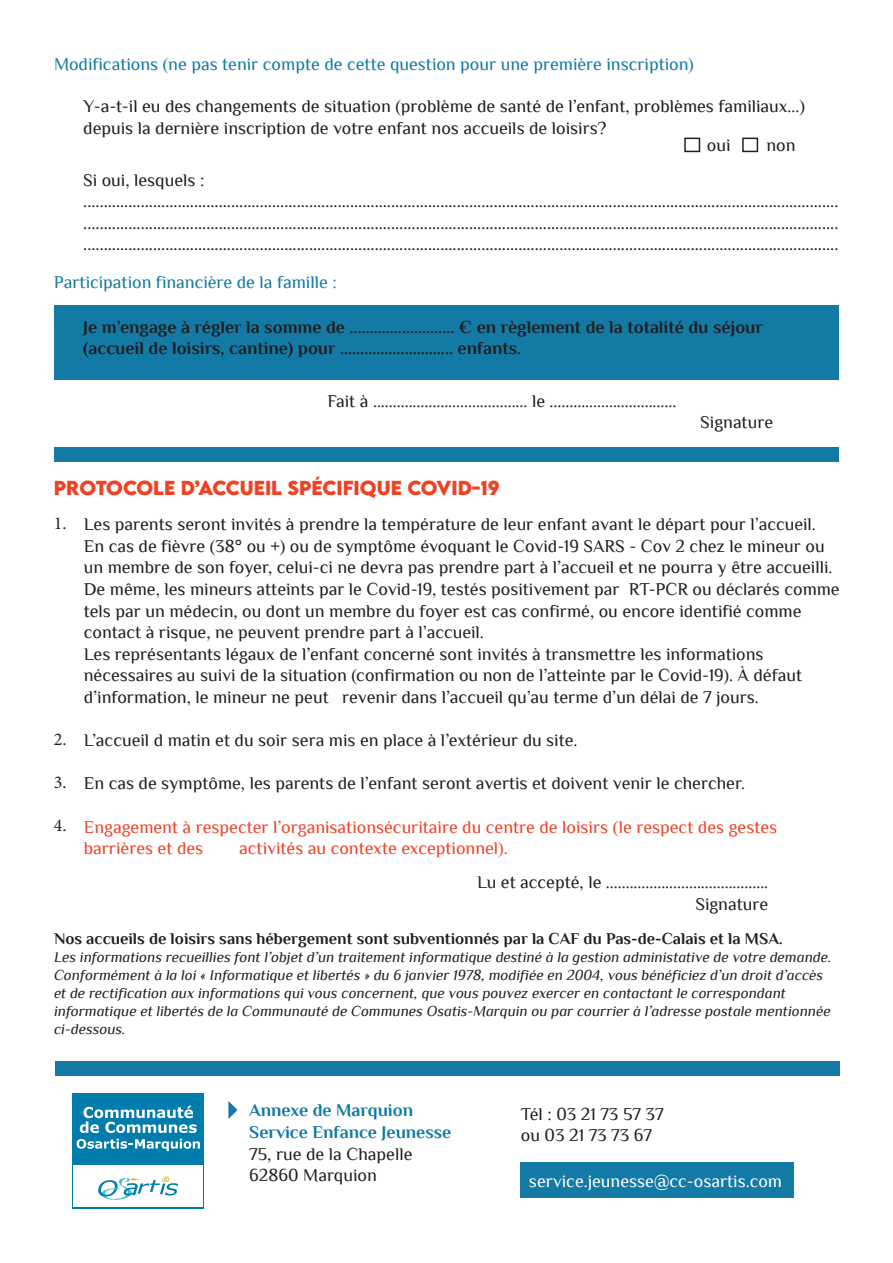
<style>
.page{position:relative;width:893px;height:1263px;background:#fff}
.page>*{position:absolute;margin:0;border:0;box-sizing:border-box;transform-origin:0 0}
.t1{font:18px/21.6px "Philosopher";color:#231f20}
.t2{font:18px/21.6px "Minion Pro";color:#231f20;text-align:justify}
.t3{font:700 18px/21.6px "Philosopher";color:#231f20}
.t4{font:18px/21.6px "Philosopher";color:#ef4227}
.t5{font:18px "Philosopher";color:#137aa6}
.t6{font:700 18px/21.6px "Philosopher";color:#1179a6}
.t7{font:700 18px "LEMONMILK";color:#ef4225}
.t8{font:18px "Philosopher";color:#fff}
.t9{font:700 16.5px "Philosopher";color:#231f20}
.t10{font:italic 15px/18px "Philosopher";color:#231f20}
</style>
<div class="page">
<div style="left:54px;top:305px;width:785px;height:75px;background:#137aa6"></div>
<div style="left:684px;top:138px;width:16px;height:14px;border:2px solid #231f20"></div>
<div style="left:742px;top:138px;width:16px;height:14px;border:2px solid #231f20"></div>
<div style="left:72px;top:1093px;width:132px;height:115px;background:#007dad"></div>
<svg style="left:77px;top:1139px;width:123px;height:12px"></svg>
<svg style="left:80px;top:1106px;width:117px;height:27px"></svg>
<div style="left:74px;top:1165px;width:129px;height:42px;background:#fff"></div>
<svg style="left:98px;top:1174px;width:80px;height:26px"></svg>
<div style="left:54px;top:448px;width:785px;height:14px;background:#137aa6"></div>
<div style="left:55px;top:1061px;width:785px;height:15px;background:#137aa6"></div>
<svg style="left:228px;top:1101px;width:9px;height:18px"></svg>
<div style="left:521px;top:1162px;width:273px;height:35px;background:#137aa6"></div>
<p class="t5" style="left:54px;top:54px;width:641px">Modifications (ne pas tenir compte de cette question pour une première inscription)</p>
<p class="t1" style="left:83px;top:95px;width:723px">Y-a-t-il eu des changements de situation (problème de santé de l’enfant, problèmes familiaux...) depuis la dernière inscription de votre enfant nos accueils de loisirs?</p>
<p class="t1" style="left:707px;top:134px;width:25px">oui</p>
<p class="t1" style="left:766px;top:134px;width:31px">non</p>
<p class="t1" style="left:83px;top:169px;width:123px">Si oui, lesquels :</p>
<p class="t2" style="left:83px;top:191px;width:757px">........................................................................................................................................................................................ ........................................................................................................................................................................................ ........................................................................................................................................................................................</p>
<p class="t5" style="left:54px;top:273px;width:284px">Participation financière de la famille :</p>
<p class="t3" style="left:83px;top:316px;width:681px">Je m’engage à régler la somme de .......................... € en règlement de la totalité du séjour (accueil de loisirs, cantine) pour ............................ enfants.</p>
<p class="t1" style="left:327px;top:390px;width:350px">Fait à ....................................... le ................................</p>
<p class="t7" style="left:54px;top:475px;width:447px">PROTOCOLE D’ACCUEIL SPÉCIFIQUE COVID-19</p>
<p class="t1" style="left:700px;top:412px;width:74px">Signature</p>
<p class="t2" style="left:54px;top:513px;width:14px">1.</p>
<p class="t2" style="left:54px;top:729px;width:14px">2.</p>
<p class="t2" style="left:54px;top:772px;width:14px">3.</p>
<p class="t2" style="left:54px;top:815px;width:14px">4.</p>
<p class="t1" style="left:84px;top:513px;width:757px">Les parents seront invités à prendre la température de leur enfant avant le départ pour l’accueil.<br>En cas de fièvre (38° ou +) ou de symptôme évoquant le Covid-19 SARS - Cov 2 chez le mineur ou un membre de son foyer, celui-ci ne devra pas prendre part à l’accueil et ne pourra y être accueilli.<br>De même, les mineurs atteints par le Covid-19, testés positivement par RT-PCR ou déclarés comme tels par un médecin, ou dont un membre du foyer est cas confirmé, ou encore identifié comme contact à risque, ne peuvent prendre part à l’accueil.<br>Les représentants légaux de l’enfant concerné sont invités à transmettre les informations nécessaires au suivi de la situation (confirmation ou non de l’atteinte par le Covid-19). À défaut d’information, le mineur ne peut revenir dans l’accueil qu’au terme d’un délai de 7 jours.</p>
<p class="t1" style="left:84px;top:729px;width:495px">L’accueil d matin et du soir sera mis en place à l’extérieur du site.</p>
<p class="t1" style="left:84px;top:773px;width:663px">En cas de symptôme, les parents de l’enfant seront avertis et doivent venir le chercher.</p>
<p class="t4" style="left:84px;top:816px;width:695px">Engagement à respecter l’organisationsécuritaire du centre de loisirs (le respect des gestes barrières et des</p>
<p class="t4" style="left:239px;top:837px;width:270px">activités au contexte exceptionnel).</p>
<p class="t1" style="left:477px;top:871px;width:293px;text-align:right">Lu et accepté, le .........................................<br>Signature</p>
<p class="t9" style="left:54px;top:930px;width:730px">Nos accueils de loisirs sans hébergement sont subventionnés par la CAF du Pas-de-Calais et la MSA.</p>
<p class="t10" style="left:54px;top:948px;width:779px">Les informations recueillies font l’objet d’un traitement informatique destiné à la gestion administative de votre demande.<br>Conformément à la loi « Informatique et libertés » du 6 janvier 1978, modifiée en 2004, vous bénéficiez d’un droit d’accès et de rectification aux informations qui vous concernent, que vous pouvez exercer en contactant le correspondant informatique et libertés de la Communauté de Communes Osatis-Marquin ou par courrier à l’adresse postale mentionnée ci-dessous.</p>
<p class="t6" style="left:249px;top:1100px;width:204px">Annexe de Marquion<br>Service Enfance Jeunesse</p>
<p class="t1" style="left:249px;top:1143px;width:165px">75, rue de la Chapelle<br>62860 Marquion</p>
<p class="t1" style="left:521px;top:1103px;width:144px">Tél : 03 21 73 57 37 ou 03 21 73 73 67</p>
<p class="t8" style="left:529px;top:1172px;width:255px">service.jeunesse@cc-osartis.com</p>
</div>
